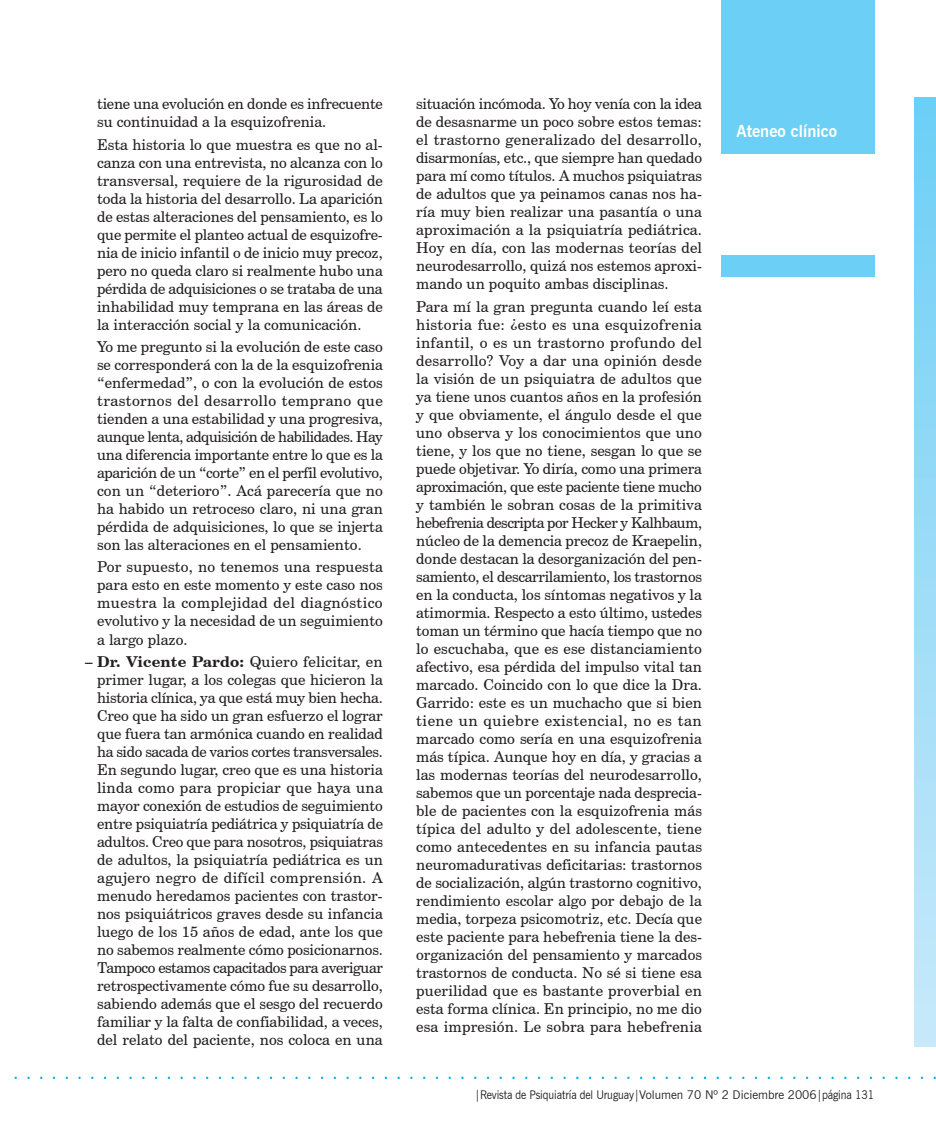
<style>
.page{position:relative;width:936px;height:1132px;background:#fff}
.page>*{position:absolute;margin:0;border:0;box-sizing:border-box;transform-origin:0 0}
.t1{font:700 16.5px "News Gothic BT";color:#fff}
.t2{font:15px/18px "Century Schoolbook BT";color:#231f20;text-align:justify}
.t3{font:12px "News Gothic BT";letter-spacing:-.01em;color:#231f20;scale:.9 1}
.s1{font-weight:700}
</style>
<div class="page">
<div style="left:721px;top:0;width:153px;height:153px;background:#6bcff6"></div>
<div style="left:721px;top:255px;width:153px;height:21px;background:#6bcff6"></div>
<div style="left:914px;top:98px;width:21px;height:948px;background:linear-gradient(to bottom,#6ecff6,#c8e9fa)"></div>
<p class="t2" style="left:97px;top:95px;width:287px">tiene una evolución en donde es infrecuente su continuidad a la esquizofrenia.</p>
<p class="t2" style="left:97px;top:135px;width:287px">Esta historia lo que muestra es que no al&shy;canza con una entrevista, no alcanza con lo transversal, requiere de la rigurosidad de toda la historia del desarrollo. La aparición de estas alteraciones del pensamiento, es lo que permite el planteo actual de esquizofre&shy;nia de inicio infantil o de inicio muy precoz, pero no queda claro si realmente hubo una pérdida de adquisiciones o se trataba de una inhabilidad muy temprana en las áreas de la interacción social y la comunicación.</p>
<p class="t2" style="left:97px;top:337px;width:287px">Yo me pregunto si la evolución de este caso se corresponderá con la de la esquizofrenia “enfermedad”, o con la evolución de estos trastornos del desarrollo temprano que tienden a una estabilidad y una progresiva, aunque lenta, adquisición de habilidades. Hay una diferencia importante entre lo que es la aparición de un “corte” en el perfil evolutivo, con un “deterioro”. Acá parecería que no ha habido un retroceso claro, ni una gran pérdida de adquisiciones, lo que se injerta son las alteraciones en el pensamiento.</p>
<p class="t2" style="left:97px;top:557px;width:287px">Por supuesto, no tenemos una respuesta para esto en este momento y este caso nos muestra la complejidad del diagnóstico evolutivo y la necesidad de un seguimiento a largo plazo.</p>
<p class="t2" style="left:97px;top:652px;width:287px;text-indent:-12px"><span class="s1">– Dr. Vicente Pardo:</span> Quiero felicitar, en primer lugar, a los colegas que hicieron la historia clínica, ya que está muy bien hecha.<br>Creo que ha sido un gran esfuerzo el lograr que fuera tan armónica cuando en realidad ha sido sacada de varios cortes transversales.<br>En segundo lugar, creo que es una historia linda como para propiciar que haya una mayor conexión de estudios de seguimiento entre psiquiatría pediátrica y psiquiatría de adultos. Creo que para nosotros, psiquiatras de adultos, la psiquiatría pediátrica es un agujero negro de difícil comprensión. A menudo heredamos pacientes con trastor&shy;nos psiquiátricos graves desde su infancia luego de los 15 años de edad, ante los que no sabemos realmente cómo posicionarnos.<br>Tampoco estamos capacitados para averiguar retrospectivamente cómo fue su desarrollo, sabiendo además que el sesgo del recuerdo familiar y la falta de confiabilidad, a veces, del relato del paciente, nos coloca en una</p>
<p class="t2" style="left:416px;top:95px;width:287px">situación incómoda. Yo hoy venía con la idea de desasnarme un poco sobre estos temas: el trastorno generalizado del desarrollo, disarmonías, etc., que siempre han quedado para mí como títulos. A muchos psiquiatras de adultos que ya peinamos canas nos ha&shy;ría muy bien realizar una pasantía o una aproximación a la psiquiatría pediátrica.<br>Hoy en día, con las modernas teorías del neurodesarrollo, quizá nos estemos aproxi&shy;mando un poquito ambas disciplinas.</p>
<p class="t2" style="left:416px;top:297px;width:287px">Para mí la gran pregunta cuando leí esta historia fue: ¿esto es una esquizofrenia infantil, o es un trastorno profundo del desarrollo? Voy a dar una opinión desde la visión de un psiquiatra de adultos que ya tiene unos cuantos años en la profesión y que obviamente, el ángulo desde el que uno observa y los conocimientos que uno tiene, y los que no tiene, sesgan lo que se puede objetivar. Yo diría, como una primera aproximación, que este paciente tiene mucho y también le sobran cosas de la primitiva hebefrenia descripta por Hecker y Kalhbaum, núcleo de la demencia precoz de Kraepelin, donde destacan la desorganización del pen&shy;samiento, el descarrilamiento, los trastornos en la conducta, los síntomas negativos y la atimormia. Respecto a esto último, ustedes toman un término que hacía tiempo que no lo escuchaba, que es ese distanciamiento afectivo, esa pérdida del impulso vital tan marcado. Coincido con lo que dice la Dra.<br>Garrido: este es un muchacho que si bien tiene un quiebre existencial, no es tan marcado como sería en una esquizofrenia más típica. Aunque hoy en día, y gracias a las modernas teorías del neurodesarrollo, sabemos que un porcentaje nada desprecia&shy;ble de pacientes con la esquizofrenia más típica del adulto y del adolescente, tiene como antecedentes en su infancia pautas neuromadurativas deficitarias: trastornos de socialización, algún trastorno cognitivo, rendimiento escolar algo por debajo de la media, torpeza psicomotriz, etc. Decía que este paciente para hebefrenia tiene la des&shy;organización del pensamiento y marcados trastornos de conducta. No sé si tiene esa puerilidad que es bastante proverbial en esta forma clínica. En principio, no me dio esa impresión. Le sobra para hebefrenia</p>
<p class="t1" style="left:736px;top:121px;width:102px">Ateneo clínico</p>
<p class="t3" style="left:474px;top:1086px;width:445px">|Revista de Psiquiatría del Uruguay|Volumen 70 Nº 2 Diciembre 2006|página 131</p>
</div>
